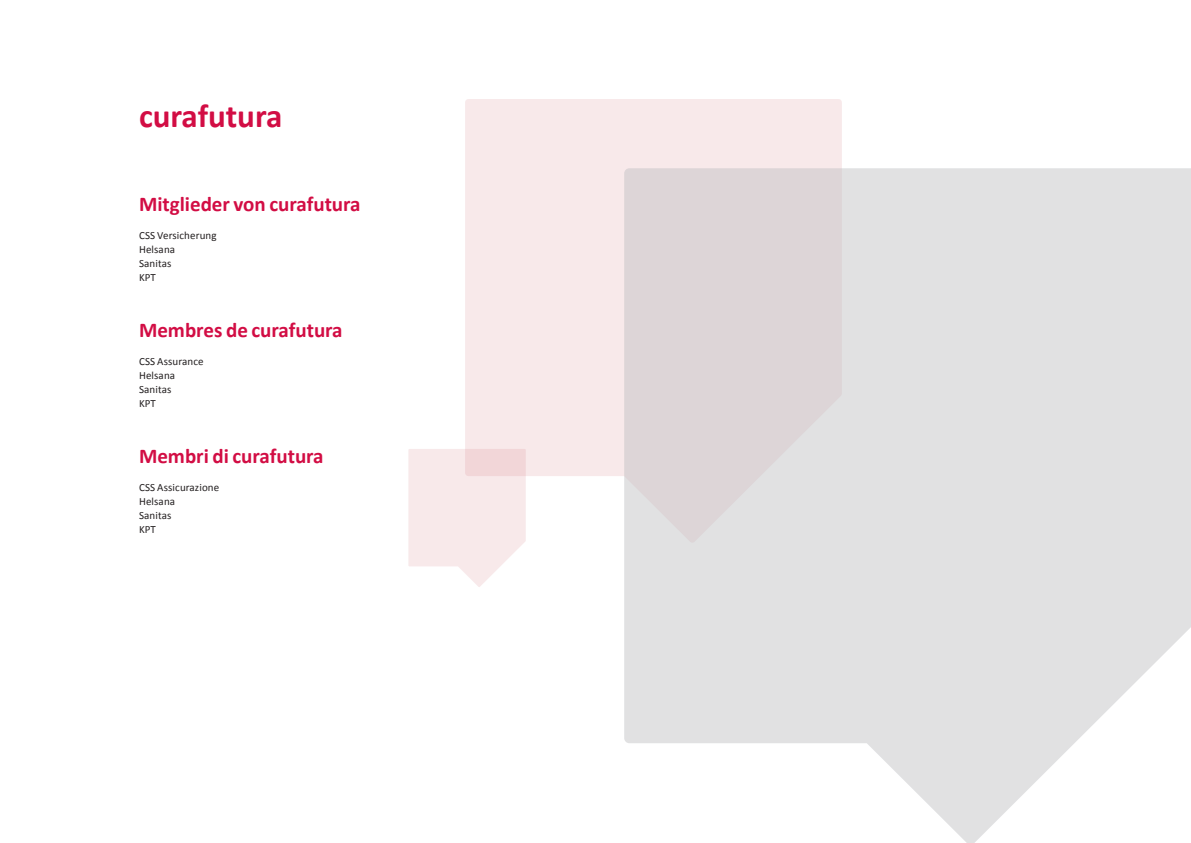
<style>
.page{position:relative;width:1191px;height:843px;background:#fff}
.page>*{position:absolute;margin:0;border:0;box-sizing:border-box;transform-origin:0 0}
.t1{font:700 33px "Calibri";color:#d20d44}
.t2{font:700 21px "Calibri";color:#d20d44}
.t3{font:11px/14px "Calibri";letter-spacing:.01em;color:#231f20}
</style>
<div class="page">
<div style="left:465px;top:99px;width:377px;height:377px;background:#f8e9ea"></div>
<svg style="left:624px;top:168px;width:567px;height:674px;background:#e4e2e4"></svg>
<svg style="left:408px;top:448px;width:118px;height:139px"></svg>
<h1 class="t1" style="left:139px;top:94px;width:145px">curafutura</h1>
<h2 class="t2" style="left:139px;top:190px;width:223px">Mitglieder von curafutura</h2>
<p class="t3" style="left:139px;top:228px;width:79px">CSS Versicherung<br>Helsana<br>Sanitas<br>KPT</p>
<h2 class="t2" style="left:139px;top:316px;width:205px">Membres de curafutura</h2>
<p class="t3" style="left:139px;top:354px;width:66px">CSS Assurance<br>Helsana<br>Sanitas<br>KPT</p>
<h2 class="t2" style="left:139px;top:442px;width:186px">Membri di curafutura</h2>
<p class="t3" style="left:139px;top:480px;width:82px">CSS Assicurazione<br>Helsana<br>Sanitas<br>KPT</p>
</div>
